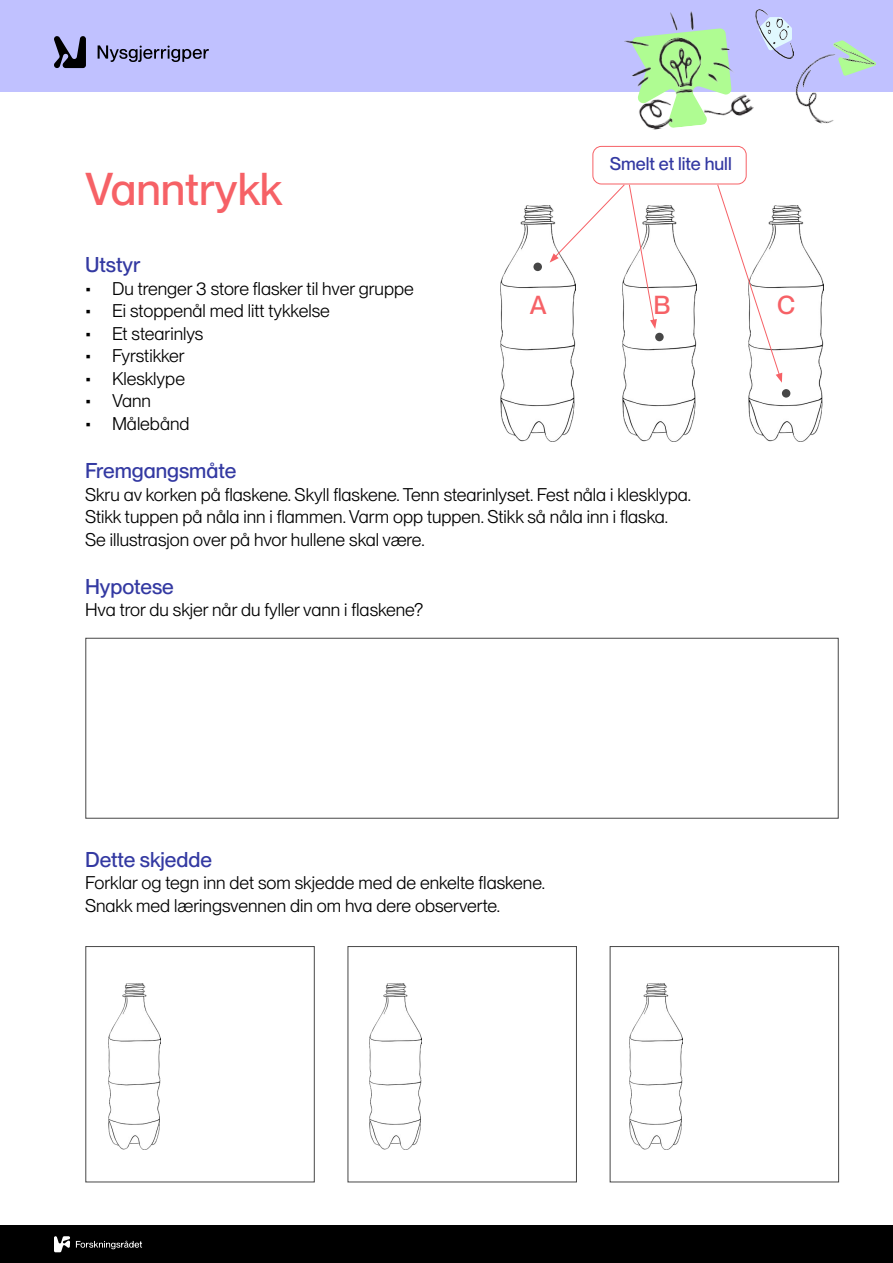
<style>
.page{position:relative;width:893px;height:1263px;background:#fff}
.page>*{position:absolute;margin:0;border:0;box-sizing:border-box;transform-origin:0 0}
.Tittel{font:500 45px "PP Neue Montreal";color:#f66166}
.t1{font:500 25.5px "PP Neue Montreal";color:#f66166}
.Mellomtittel_1{font:500 21px "PP Neue Montreal";color:#3339a2}
.Brødtekst{font:18px/22.5px "PP Neue Montreal";color:#000}
.t2{font:500 18px "PP Neue Montreal";color:#3339a2}
</style>
<div class="page">
<div style="left:0;top:0;width:893px;height:91px;background:#c0c1ff"></div>
<img style="left:622px;top:11px;width:133px;height:119px">
<img style="left:756px;top:10px;width:36px;height:49px">
<img style="left:786px;top:37px;width:90px;height:87px">
<div style="left:0;top:1225px;width:893px;height:38px;background:#000"></div>
<svg style="left:98px;top:45px;width:111px;height:17px"></svg>
<svg style="left:54px;top:36px;width:32px;height:32px"></svg>
<svg style="left:54px;top:1236px;width:16px;height:16px"></svg>
<svg style="left:76px;top:1241px;width:66px;height:8px"></svg>
<div style="left:85px;top:638px;width:754px;height:181px;border:1px solid #474747"></div>
<div style="left:85px;top:946px;width:230px;height:236px;border:1px solid #474747"></div>
<div style="left:348px;top:946px;width:229px;height:236px;border:1px solid #474747"></div>
<div style="left:610px;top:946px;width:229px;height:236px;border:1px solid #474747"></div>
<img style="left:500px;top:206px;width:75px;height:236px">
<img style="left:622px;top:206px;width:75px;height:236px">
<img style="left:749px;top:206px;width:74px;height:236px">
<div style="left:533px;top:263px;width:9px;height:8px;background:#474747;border-radius:50%"></div>
<div style="left:655px;top:333px;width:9px;height:8px;background:#474747;border-radius:50%"></div>
<div style="left:782px;top:389px;width:8px;height:9px;background:#474747;border-radius:50%"></div>
<svg style="left:717px;top:184px;width:65px;height:199px"></svg>
<svg style="left:550px;top:184px;width:107px;height:145px"></svg>
<div style="left:592px;top:146px;width:155px;height:38px;border:1px solid #f66166;border-radius:9px"></div>
<img style="left:108px;top:984px;width:53px;height:165px">
<img style="left:369px;top:984px;width:52px;height:165px">
<img style="left:630px;top:984px;width:52px;height:165px">
<h1 class="Tittel" style="left:85px;top:162px;width:199px">Vanntrykk</h1>
<h2 class="Mellomtittel_1" style="left:85px;top:252px;width:57px">Utstyr</h2>
<p class="Brødtekst" style="left:85px;top:277px;width:330px">• Du trenger 3 store flasker til hver gruppe</p>
<p class="Brødtekst" style="left:85px;top:300px;width:246px">• Ei stoppenål med litt tykkelse</p>
<p class="Brødtekst" style="left:85px;top:322px;width:120px">• Et stearinlys</p>
<p class="Brødtekst" style="left:85px;top:345px;width:101px">• Fyrstikker</p>
<p class="Brødtekst" style="left:85px;top:367px;width:101px">• Klesklype</p>
<p class="Brødtekst" style="left:85px;top:390px;width:67px">• Vann</p>
<p class="Brødtekst" style="left:85px;top:412px;width:106px">• Målebånd</p>
<p class="t2" style="left:610px;top:153px;width:123px">Smelt et lite hull</p>
<p class="t1" style="left:530px;top:290px;width:18px">A</p>
<p class="t1" style="left:653px;top:290px;width:19px">B</p>
<p class="t1" style="left:777px;top:290px;width:20px">C</p>
<h2 class="Mellomtittel_1" style="left:85px;top:458px;width:153px">Fremgangsmåte</h2>
<p class="Brødtekst" style="left:85px;top:483px;width:608px">Skru av korken på flaskene. Skyll flaskene. Tenn stearinlyset. Fest nåla i klesklypa.<br>Stikk tuppen på nåla inn i flammen. Varm opp tuppen. Stikk så nåla inn i flaska.<br>Se illustrasjon over på hvor hullene skal være.</p>
<h2 class="Mellomtittel_1" style="left:85px;top:574px;width:90px">Hypotese</h2>
<p class="Brødtekst" style="left:85px;top:598px;width:339px">Hva tror du skjer når du fyller vann i flaskene?</p>
<h2 class="Mellomtittel_1" style="left:85px;top:847px;width:128px">Dette skjedde</h2>
<p class="Brødtekst" style="left:85px;top:871px;width:461px">Forklar og tegn inn det som skjedde med de enkelte flaskene.</p>
<p class="Brødtekst" style="left:85px;top:894px;width:417px">Snakk med læringsvennen din om hva dere observerte.</p>
</div>
